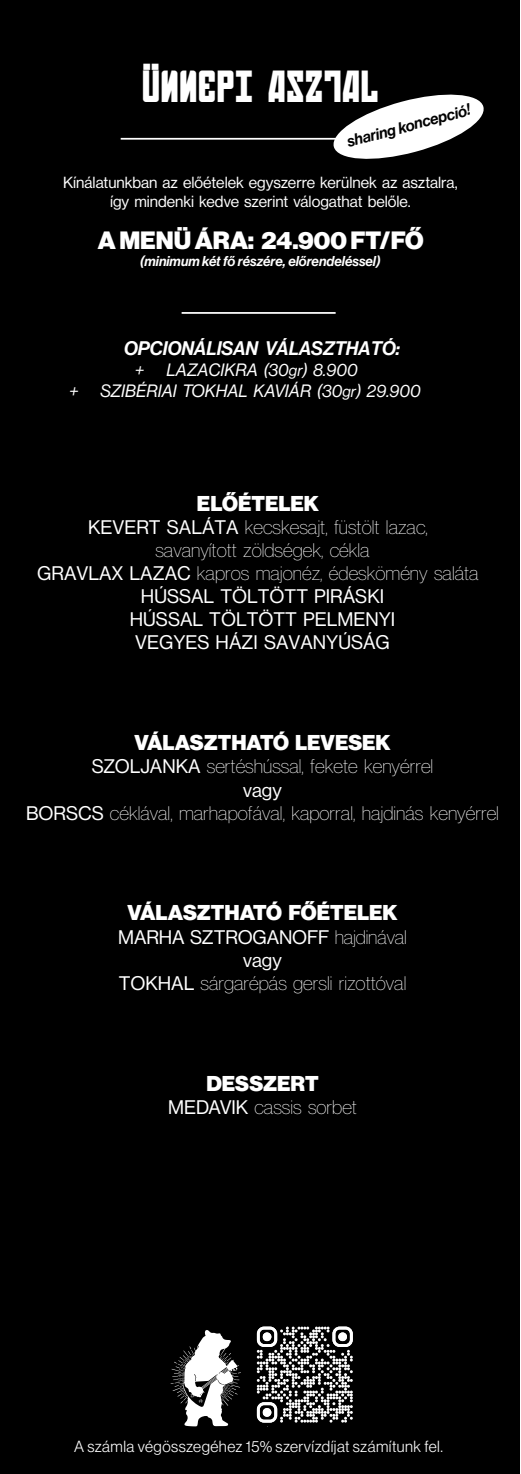
<style>
.page{position:relative;width:521px;height:1474px;background:#fff}
.page>*{position:absolute;margin:0;border:0;box-sizing:border-box;transform-origin:0 0}
.t1{font:700 43.75px "Soviet";color:#fff}
.t2{font:900 24.5px "Neue Haas Display";color:#fff}
.t3{font:900 21px "Neue Haas Display";color:#fff}
.t4{font:19.25px/23.1px "N Haas Grotesk DS Pro 25 Th";color:#fff;text-align:center}
.t5{font:19.25px/23.1px "N Haas Grotesk DS Pro 55 Rg";color:#fff;text-align:center}
.t6{font:italic 500 19.25px "Neue Haas Display";color:#fff}
.t7{font:italic 17.5px/21px "Neue Haas Display";color:#fff;text-align:center}
.t8{font:15.75px "Neue Haas Display";color:#fff}
.t9{font:15.75px "N Haas Grotesk DS Pro 45 Lt";letter-spacing:.03em;color:#fff}
.t10{font:15.75px "N Haas Grotesk DS Pro 55 Rg";color:#fff}
.t11{font:italic 500 15.75px "Neue Haas Display";color:#000}
.t12{font:italic 500 14px "Neue Haas Display";color:#fff}
.s1{font-size:15.75px}
.s2{font-family:"N Haas Grotesk DS Pro 55 Rg"}
.s3{font-family:"N Haas Grotesk DS Pro 25 Th"}
</style>
<div class="page">
<div style="left:0;top:0;width:519px;height:1473px;background:#000"></div>
<hr style="left:121px;top:138px;width:275px;height:2px;background:#fff">
<svg style="left:330px;top:94px;width:154px;height:65px"></svg>
<hr style="left:182px;top:312px;width:154px;height:2px;background:#fff">
<svg style="left:171px;top:1330px;width:70px;height:96px"></svg>
<svg style="left:257px;top:1326px;width:96px;height:96px"></svg>
<div style="left:263px;top:1407px;width:8px;height:9px;background:#fff;border-radius:4px"></div>
<h1 class="t1" style="left:141px;top:62px;width:239px">ÜNNEPI ASZTAL</h1>
<p class="t11" style="left:345px;top:133px;width:129px;rotate:-15deg">sharing koncepció!</p>
<p class="t8" style="left:63px;top:174px;width:396px">Kínálatunkban az előételek egyszerre kerülnek az asztalra,</p>
<p class="t10" style="left:110px;top:193px;width:302px">így mindenki kedve szerint válogathat belőle.</p>
<p class="t2" style="left:98px;top:226px;width:327px">A MENÜ ÁRA: 24.900 FT/FŐ</p>
<p class="t12" style="left:140px;top:253px;width:242px">(minimum két fő részére, előrendeléssel)</p>
<p class="t6" style="left:124px;top:337px;width:277px">OPCIONÁLISAN VÁLASZTHATÓ:</p>
<p class="t7" style="left:69px;top:360px;width:353px">+ LAZACIKRA (30<span class="s1">gr</span>) 8.900<br>+ SZIBÉRIAI TOKHAL KAVIÁR (30<span class="s1">gr</span>) 29.900</p>
<p class="t3" style="left:197px;top:491px;width:123px">ELŐÉTELEK</p>
<p class="t4" style="left:37px;top:516px;width:443px"><span class="s2">KEVERT SALÁTA</span> kecskesajt, füstölt lazac,<br>savanyított zöldségek, cékla<br><span class="s2">GRAVLAX LAZAC</span> kapros majonéz, édeskömény saláta</p>
<p class="t5" style="left:130px;top:585px;width:267px">HÚSSAL TÖLTÖTT PIRÁSKI<br>HÚSSAL TÖLTÖTT PELMENYI<br>VEGYES HÁZI SAVANYÚSÁG</p>
<p class="t3" style="left:134px;top:730px;width:258px">VÁLASZTHATÓ LEVESEK</p>
<p class="t4" style="left:92px;top:755px;width:343px"><span class="s2">SZOLJANKA</span> sertéshússal, fekete kenyérrel</p>
<p class="t5" style="left:243px;top:778px;width:40px">vagy</p>
<p class="t4" style="left:26px;top:801px;width:474px"><span class="s2">BORSCS</span> céklával, marhapofával, kaporral, hajdinás kenyérrel</p>
<p class="t3" style="left:128px;top:900px;width:271px">VÁLASZTHATÓ FŐÉTELEK</p>
<p class="t5" style="left:118px;top:925px;width:290px">MARHA SZTROGANOFF <span class="s3">hajdinával </span>vagy</p>
<p class="t4" style="left:119px;top:971px;width:289px"><span class="s2">TOKHAL</span> sárgarépás gersli rizottóval</p>
<p class="t3" style="left:206px;top:1070px;width:114px">DESSZERT</p>
<p class="t4" style="left:168px;top:1095px;width:190px"><span class="s2">MEDAVIK</span> cassis sorbet</p>
<p class="t9" style="left:74px;top:1437px;width:370px">A számla végösszegéhez 15% szervízdíjat számítunk fel.</p>
</div>
